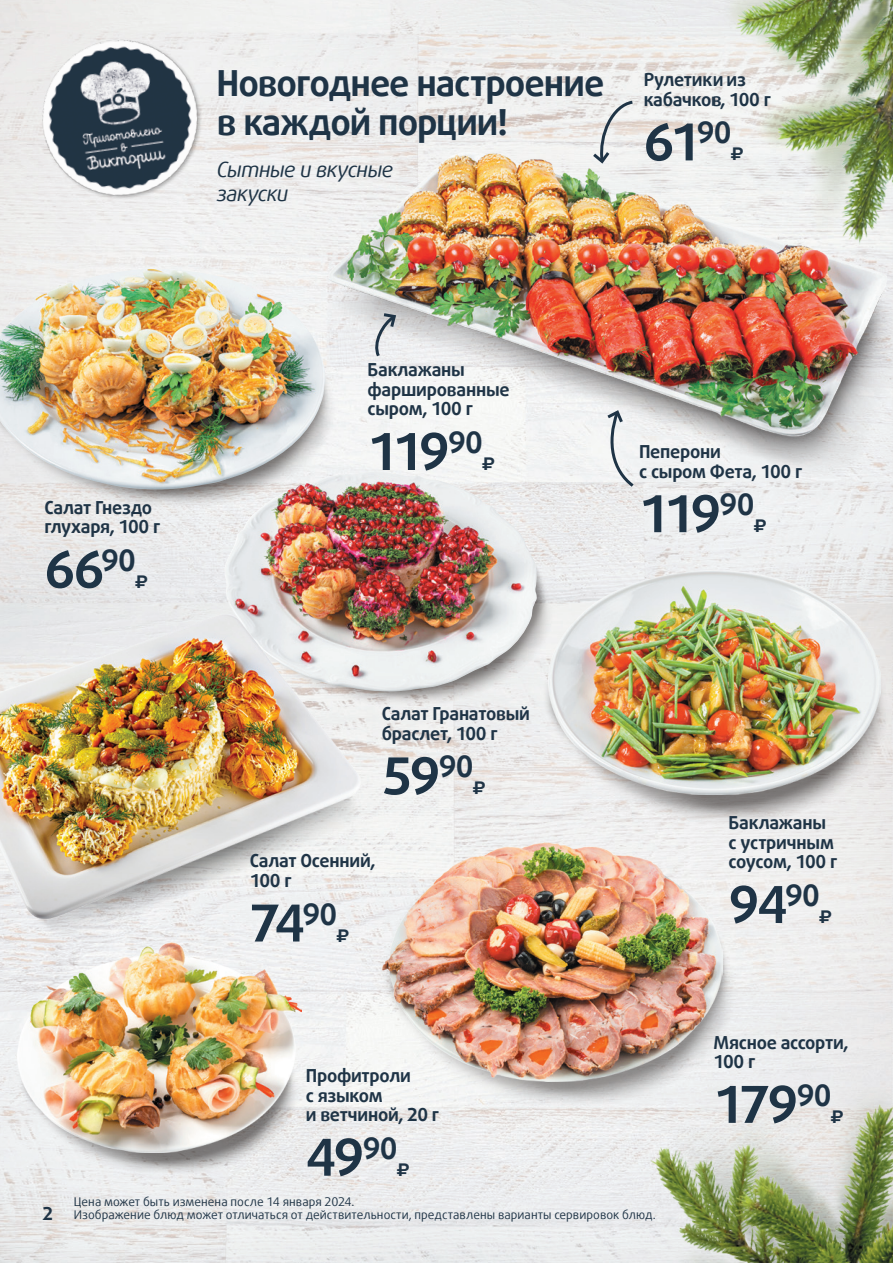
<style>
.page{position:relative;width:893px;height:1263px;background:#fff}
.page>*{position:absolute;margin:0;border:0;box-sizing:border-box;transform-origin:0 0}
.t1{font:700 51px "Daxline Offc Pro";letter-spacing:-.08em;color:#1f3446}
.t2{font:700 36px/39px "Daxline Offc Pro";letter-spacing:-.03em;color:#1f3446}
.t3{font:italic 21px/24px "Daxline Offc Pro";letter-spacing:-.03em;color:#1f3446}
.t4{font:700 18px/19.5px "Daxline Offc Pro";letter-spacing:-.015em;color:#1f3446}
.t5{font:700 18px "Geometria";color:#1f3446}
.t6{font:12px/13.5px "Daxline Offc Pro";color:#1f3446}
</style>
<div class="page">
<img style="left:0;top:0;width:893px;height:1263px">
<img style="left:18px;top:1152px;width:283px;height:24px">
<img style="left:18px;top:943px;width:284px;height:209px">
<img style="left:542px;top:570px;width:348px;height:256px">
<img style="left:548px;top:570px;width:333px;height:225px">
<img style="left:328px;top:153px;width:565px;height:326px">
<img style="left:0;top:286px;width:337px;height:223px">
<img style="left:0;top:269px;width:325px;height:220px">
<img style="left:364px;top:496px;width:190px;height:211px">
<img style="left:224px;top:471px;width:313px;height:220px">
<img style="left:382px;top:847px;width:356px;height:262px">
<img style="left:383px;top:842px;width:340px;height:239px">
<img style="left:0;top:614px;width:364px;height:329px">
<img style="left:30px;top:22px;width:187px;height:202px">
<svg style="left:590px;top:99px;width:46px;height:67px"></svg>
<svg style="left:373px;top:311px;width:25px;height:49px"></svg>
<svg style="left:604px;top:408px;width:33px;height:82px"></svg>
<img style="left:714px;top:0;width:179px;height:261px">
<img style="left:579px;top:976px;width:314px;height:287px">
<img style="left:581px;top:1028px;width:312px;height:235px">
<p class="t2" style="left:217px;top:64px;width:389px">Новогоднее настроение в каждой порции!</p>
<p class="t3" style="left:217px;top:157px;width:178px">Сытные и вкусные закуски</p>
<p class="t4" style="left:644px;top:70px;width:129px">Рулетики из кабачков, 100 г</p>
<p class="t1" style="left:644px;top:108px;width:89px">61<sup>90</sup></p>
<p class="t5" style="left:731px;top:143px;width:14px">₽</p>
<p class="t4" style="left:45px;top:498px;width:117px">Салат Гнездо глухаря, 100 г</p>
<p class="t1" style="left:45px;top:536px;width:93px">66<sup>90</sup></p>
<p class="t5" style="left:135px;top:571px;width:14px">₽</p>
<p class="t4" style="left:368px;top:360px;width:144px">Баклажаны фаршированные сыром, 100 г</p>
<p class="t1" style="left:368px;top:418px;width:117px">119<sup>90</sup></p>
<p class="t5" style="left:482px;top:453px;width:14px">₽</p>
<p class="t4" style="left:382px;top:704px;width:150px">Салат Гранатовый браслет, 100 г</p>
<p class="t1" style="left:382px;top:742px;width:93px">59<sup>90</sup></p>
<p class="t5" style="left:473px;top:777px;width:14px">₽</p>
<p class="t4" style="left:250px;top:851px;width:127px">Салат Осенний,<br>100 г</p>
<p class="t1" style="left:250px;top:889px;width:89px">74<sup>90</sup></p>
<p class="t5" style="left:336px;top:924px;width:14px">₽</p>
<p class="t4" style="left:306px;top:1066px;width:135px">Профитроли<br>с языком<br>и ветчиной, 20 г</p>
<p class="t1" style="left:306px;top:1123px;width:93px">49<sup>90</sup></p>
<p class="t5" style="left:397px;top:1159px;width:14px">₽</p>
<p class="t4" style="left:639px;top:442px;width:165px">Пеперони<br>с сыром Фета, 100 г</p>
<p class="t1" style="left:639px;top:480px;width:117px">119<sup>90</sup></p>
<p class="t5" style="left:754px;top:515px;width:14px">₽</p>
<p class="t4" style="left:729px;top:813px;width:110px">Баклажаны с устричным соусом, 100 г</p>
<p class="t1" style="left:729px;top:871px;width:93px">94<sup>90</sup></p>
<p class="t5" style="left:819px;top:906px;width:14px">₽</p>
<p class="t4" style="left:713px;top:1033px;width:136px">Мясное ассорти,<br>100 г</p>
<p class="t1" style="left:713px;top:1071px;width:120px">179<sup>90</sup></p>
<p class="t5" style="left:831px;top:1106px;width:14px">₽</p>
<p class="t4" style="left:43px;top:1204px;width:12px">2</p>
<p class="t6" style="left:74px;top:1195px;width:583px">Цена может быть изменена после 14 января 2024.<br>Изображение блюд может отличаться от действительности, представлены варианты сервировок блюд.</p>
</div>
